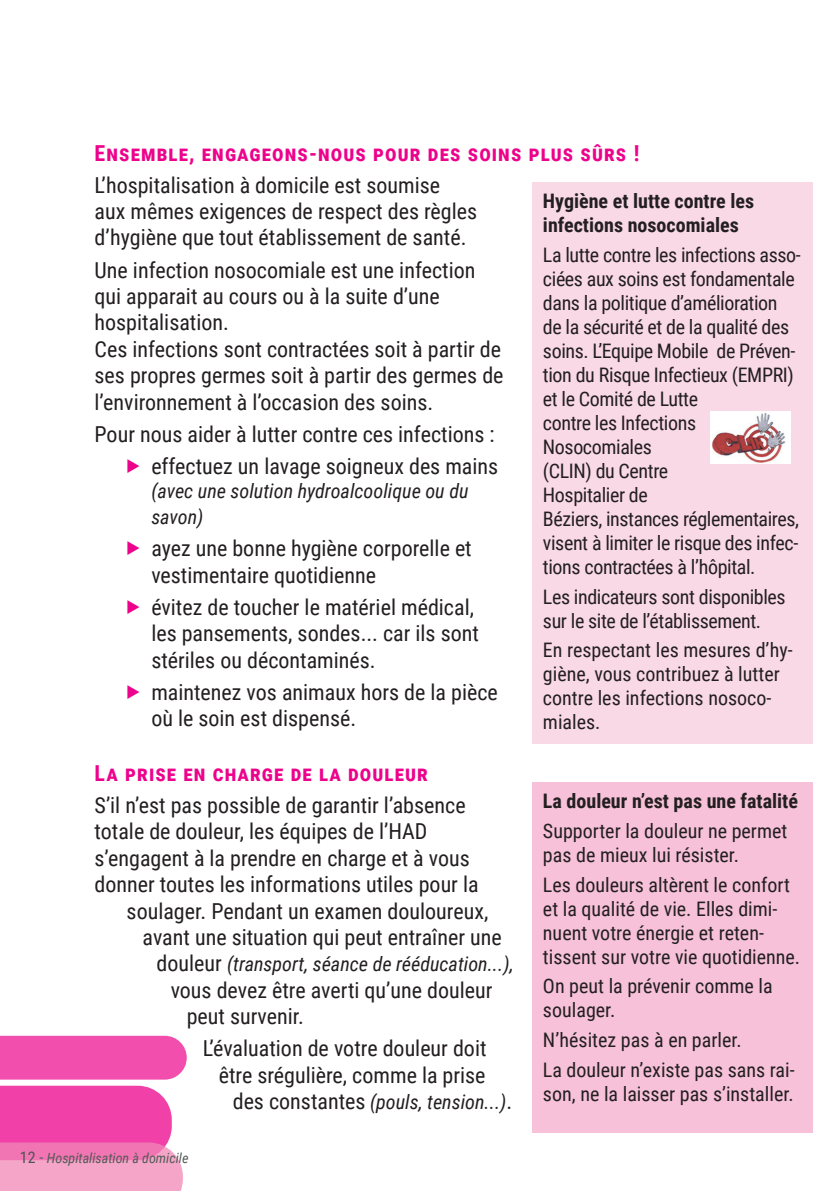
<style>
.page{position:relative;width:840px;height:1191px;background:#fff}
.page>*{position:absolute;margin:0;border:0;box-sizing:border-box;transform-origin:0 0}
.enumération{font:22px/26.4px "Roboto Condensed";color:#231f20}
.Titre_3{font:700 22px "Roboto Condensed";letter-spacing:.05em;color:#ed028c}
.t1{font:20px/24px "Roboto Condensed";letter-spacing:-.02em;color:#231f20}
.t2{font:20px/24px "Roboto Condensed";color:#231f20}
.enumération-2{font:italic 20px/26.4px "Roboto Condensed";color:#231f20}
.Titre_3-2{font:700 20px/24px "Roboto Condensed";color:#231f20}
.t3{font:italic 14px "Roboto Condensed";color:#555a58}
.s1{font-style:normal;font-size:22px}
.s2{font-style:normal;font-size:16px;color:#4d545a}
.s3{font-style:normal;font-size:16px}
</style>
<div class="page">
<div style="left:0;top:1035px;width:187px;height:44px;background:#f24eae"></div>
<svg style="left:0;top:1085px;width:183px;height:106px;background:#f373b8"></svg>
<div style="left:531px;top:782px;width:281px;height:350px;background:#f7c1d9"></div>
<div style="left:531px;top:182px;width:281px;height:561px;background:#fad9e7"></div>
<img style="left:710px;top:411px;width:80px;height:53px">
<p class="Titre_3" style="left:94px;top:137px;width:546px">Ensemble, engageons-nous pour des soins plus sûrs !</p>
<p class="enumération" style="left:94px;top:171px;width:384px">L’hospitalisation à domicile est soumise<br>aux mêmes exigences de respect des règles d’hygiène que tout établissement de santé.</p>
<p class="enumération" style="left:94px;top:256px;width:410px">Une infection nosocomiale est une infection qui apparait au cours ou à la suite d’une hospitalisation.<br>Ces infections sont contractées soit à partir de ses propres germes soit à partir des germes de l’environnement à l’occasion des soins.</p>
<p class="enumération" style="left:94px;top:420px;width:401px">Pour nous aider à lutter contre ces infections :</p>
<p class="enumération" style="left:151px;top:452px;width:348px">effectuez un lavage soigneux des mains</p>
<p class="enumération-2" style="left:151px;top:477px;width:318px">(avec une solution hydroalcoolique ou du savon)</p>
<p class="enumération" style="left:151px;top:534px;width:322px">ayez une bonne hygiène corporelle et vestimentaire quotidienne</p>
<p class="enumération" style="left:151px;top:593px;width:329px">évitez de toucher le matériel médical, les pansements, sondes... car ils sont stériles ou décontaminés.</p>
<p class="enumération" style="left:151px;top:678px;width:348px">maintenez vos animaux hors de la pièce où le soin est dispensé.</p>
<p class="Titre_3" style="left:94px;top:757px;width:335px">La prise en charge de la douleur</p>
<p class="enumération" style="left:94px;top:791px;width:372px">S’il n’est pas possible de garantir l’absence</p>
<p class="enumération" style="left:94px;top:817px;width:334px">totale de douleur, les équipes de l’HAD</p>
<p class="enumération" style="left:94px;top:844px;width:376px">s’engagent à la prendre en charge et à vous</p>
<p class="enumération" style="left:94px;top:870px;width:385px">donner toutes les informations utiles pour la</p>
<p class="enumération" style="left:126px;top:896px;width:363px">soulager. Pendant un examen douloureux,</p>
<p class="enumération" style="left:142px;top:923px;width:360px">avant une situation qui peut entraîner une</p>
<p class="enumération-2" style="left:156px;top:950px;width:358px"><span class="s1">douleur</span> (transport, séance de rééducation...),</p>
<p class="enumération" style="left:186px;top:976px;width:307px;text-indent:-16px">vous devez être averti qu’une douleur peut survenir.</p>
<p class="enumération" style="left:202px;top:1034px;width:285px;text-align:right">L’évaluation de votre douleur doit être srégulière, comme la prise</p>
<p class="enumération-2" style="left:232px;top:1088px;width:281px"><span class="s1">des constantes</span> (pouls, tension...)<span class="s1">.</span></p>
<p class="Titre_3-2" style="left:542px;top:188px;width:212px">Hygiène et lutte contre les infections nosocomiales</p>
<p class="t1" style="left:542px;top:242px;width:259px">La lutte contre les infections asso&shy;ciées aux soins est fondamentale dans la politique d’amélioration de la sécurité et de la qualité des soins. L’Equipe Mobile de Préven&shy;tion du Risque Infectieux (EMPRI) et le Comité de Lutte<br>contre les Infections<br>Nosocomiales<br>(CLIN) du Centre<br>Hospitalier de<br>Béziers, instances réglementaires, visent à limiter le risque des infec&shy;tions contractées à l’hôpital.</p>
<p class="t1" style="left:542px;top:584px;width:244px">Les indicateurs sont disponibles sur le site de l’établissement.</p>
<p class="t2" style="left:542px;top:637px;width:251px">En respectant les mesures d’hy&shy;giène, vous contribuez à lutter contre les infections nosoco&shy;miales.</p>
<p class="Titre_3-2" style="left:542px;top:788px;width:256px">La douleur n’est pas une fatalité</p>
<p class="t2" style="left:542px;top:818px;width:246px">Supporter la douleur ne permet pas de mieux lui résister.</p>
<p class="t2" style="left:542px;top:872px;width:258px">Les douleurs altèrent le confort et la qualité de vie. Elles dimi&shy;nuent votre énergie et reten&shy;tissent sur votre vie quotidienne.</p>
<p class="t2" style="left:542px;top:973px;width:231px">On peut la prévenir comme la soulager.</p>
<p class="t2" style="left:542px;top:1027px;width:200px">N’hésitez pas à en parler.</p>
<p class="t2" style="left:542px;top:1057px;width:253px">La douleur n’existe pas sans rai&shy;son, ne la laisser pas s’installer.</p>
<p class="t3" style="left:20px;top:1148px;width:170px"><span class="s2">12</span> <span class="s3">-</span> Hospitalisation à domicile</p>
</div>
